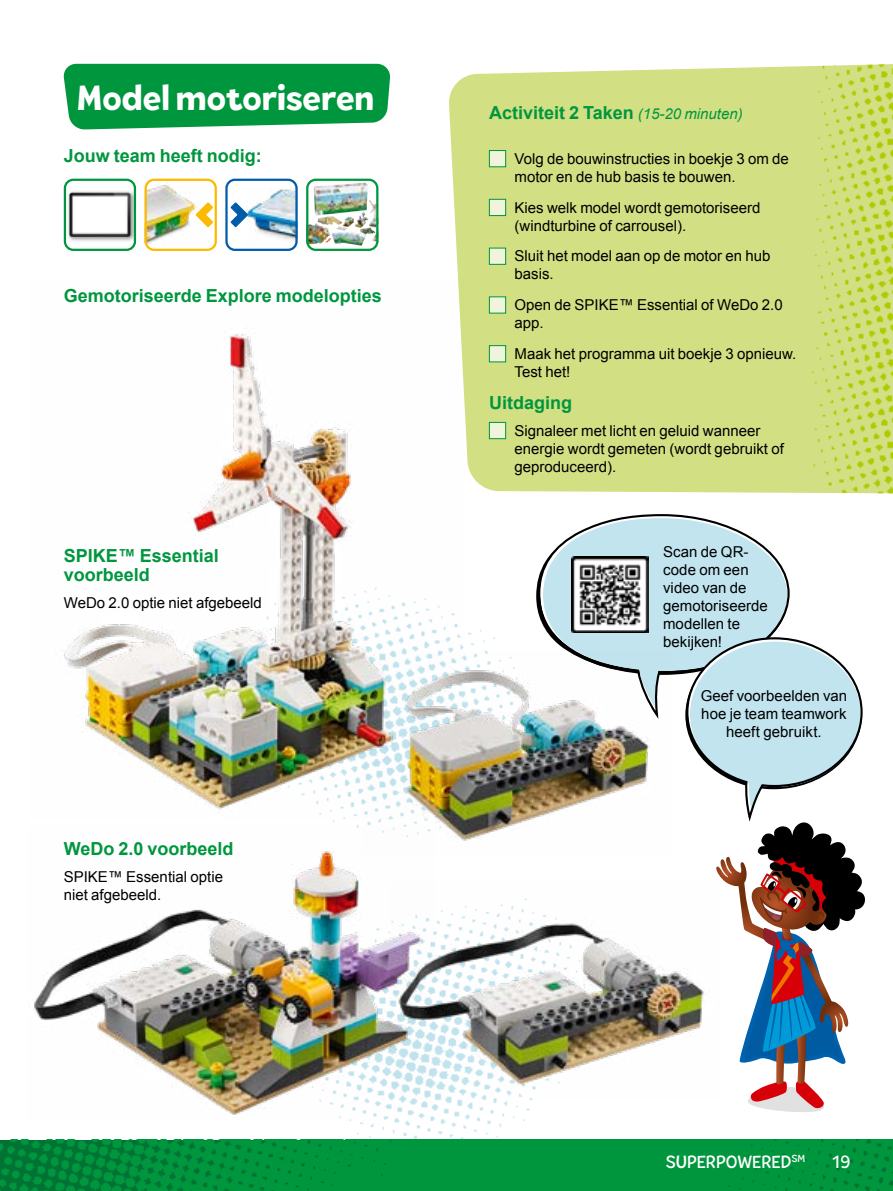
<style>
.page{position:relative;width:893px;height:1191px;background:#fff}
.page>*{position:absolute;margin:0;border:0;box-sizing:border-box;transform-origin:0 0}
.t1{font:800 36px "Tobi Pro";color:#fff}
.t2{font:700 18px/19.5px "Arial";color:#00963e}
.t3{font:500 18px "Tobi Pro";color:#fff}
.t4{font:15px/18px "Arial";color:#000}
.s1{font-weight:400;font-style:italic;font-size:15px}
</style>
<div class="page">
<img style="left:349px;top:1098px;width:184px;height:41px">
<img style="left:0;top:1139px;width:507px;height:52px">
<div style="left:507px;top:1139px;width:386px;height:52px;background:#00963e"></div>
<div style="left:449px;top:66px;width:348px;height:427px;background:#d2df83"></div>
<img style="left:797px;top:64px;width:96px;height:429px">
<div style="left:67px;top:191px;width:69px;height:51px;background:#000;opacity:.45"></div>
<img style="left:69px;top:193px;width:62px;height:44px">
<div style="left:64px;top:179px;width:72px;height:72px;border:2px solid #00963e;border-radius:8px"></div>
<img style="left:367px;top:652px;width:168px;height:189px">
<svg style="left:535px;top:517px;width:330px;height:595px"></svg>
<img style="left:64px;top:279px;width:401px;height:540px">
<img style="left:34px;top:826px;width:400px;height:294px">
<img style="left:390px;top:882px;width:330px;height:216px">
<img style="left:249px;top:189px;width:46px;height:59px">
<div style="left:225px;top:179px;width:73px;height:72px;border:2px solid #005ba9;border-radius:8px"></div>
<img style="left:145px;top:179px;width:50px;height:72px">
<div style="left:145px;top:179px;width:72px;height:72px;border:2px solid #fbb900;border-radius:8px"></div>
<svg style="left:230px;top:202px;width:19px;height:26px"></svg>
<svg style="left:195px;top:202px;width:18px;height:26px"></svg>
<img style="left:314px;top:183px;width:64px;height:45px">
<div style="left:306px;top:179px;width:72px;height:72px;border:2px solid #00963e;border-radius:8px"></div>
<img style="left:572px;top:556px;width:76px;height:76px">
<svg style="left:64px;top:63px;width:326px;height:65px;background:#109c4a"></svg>
<div style="left:489px;top:150px;width:17px;height:17px;background:#f0f4da;border:1px solid #00963e"></div>
<div style="left:489px;top:199px;width:17px;height:17px;background:#f0f4da;border:1px solid #00963e"></div>
<div style="left:489px;top:248px;width:17px;height:17px;background:#f0f4da;border:1px solid #00963e"></div>
<div style="left:489px;top:296px;width:17px;height:17px;background:#f0f4da;border:1px solid #00963e"></div>
<div style="left:489px;top:345px;width:17px;height:17px;background:#f0f4da;border:1px solid #00963e"></div>
<div style="left:489px;top:422px;width:17px;height:17px;background:#f0f4da;border:1px solid #00963e"></div>
<h1 class="t1" style="left:77px;top:74px;width:299px">Model motoriseren</h1>
<p class="t2" style="left:64px;top:146px;width:199px">Jouw team heeft nodig:</p>
<p class="t2" style="left:64px;top:287px;width:320px">Gemotoriseerde Explore modelopties</p>
<p class="t2" style="left:64px;top:546px;width:157px">SPIKE™ Essential voorbeeld</p>
<p class="t4" style="left:64px;top:594px;width:200px">WeDo 2.0 optie niet afgebeeld</p>
<p class="t2" style="left:64px;top:840px;width:171px">WeDo 2.0 voorbeeld</p>
<p class="t4" style="left:64px;top:867px;width:161px">SPIKE™ Essential optie niet afgebeeld.</p>
<p class="t2" style="left:489px;top:104px;width:255px">Activiteit 2 Taken <span class="s1">(15-20 minuten)</span></p>
<p class="t4" style="left:514px;top:150px;width:276px">Volg de bouwinstructies in boekje 3 om de motor en de hub basis te bouwen.</p>
<p class="t4" style="left:514px;top:198px;width:247px">Kies welk model wordt gemotoriseerd (windturbine of carrousel).</p>
<p class="t4" style="left:514px;top:247px;width:257px">Sluit het model aan op de motor en hub basis.</p>
<p class="t4" style="left:514px;top:296px;width:270px">Open de SPIKE™ Essential of WeDo 2.0 app.</p>
<p class="t4" style="left:514px;top:345px;width:283px">Maak het programma uit boekje 3 opnieuw.<br>Test het!</p>
<p class="t2" style="left:489px;top:394px;width:84px">Uitdaging</p>
<p class="t4" style="left:514px;top:421px;width:271px">Signaleer met licht en geluid wanneer energie wordt gemeten (wordt gebruikt of geproduceerd).</p>
<p class="t4" style="left:663px;top:543px;width:106px">Scan de QR&shy;code om een video van de gemotoriseerde modellen te bekijken!</p>
<p class="t4" style="left:701px;top:686px;width:148px;text-align:center">Geef voorbeelden van hoe je team teamwork heeft gebruikt.</p>
<p class="t3" style="left:665px;top:1150px;width:142px">SUPERPOWERED<sup>SM</sup></p>
<p class="t3" style="left:832px;top:1150px;width:20px">19</p>
</div>
